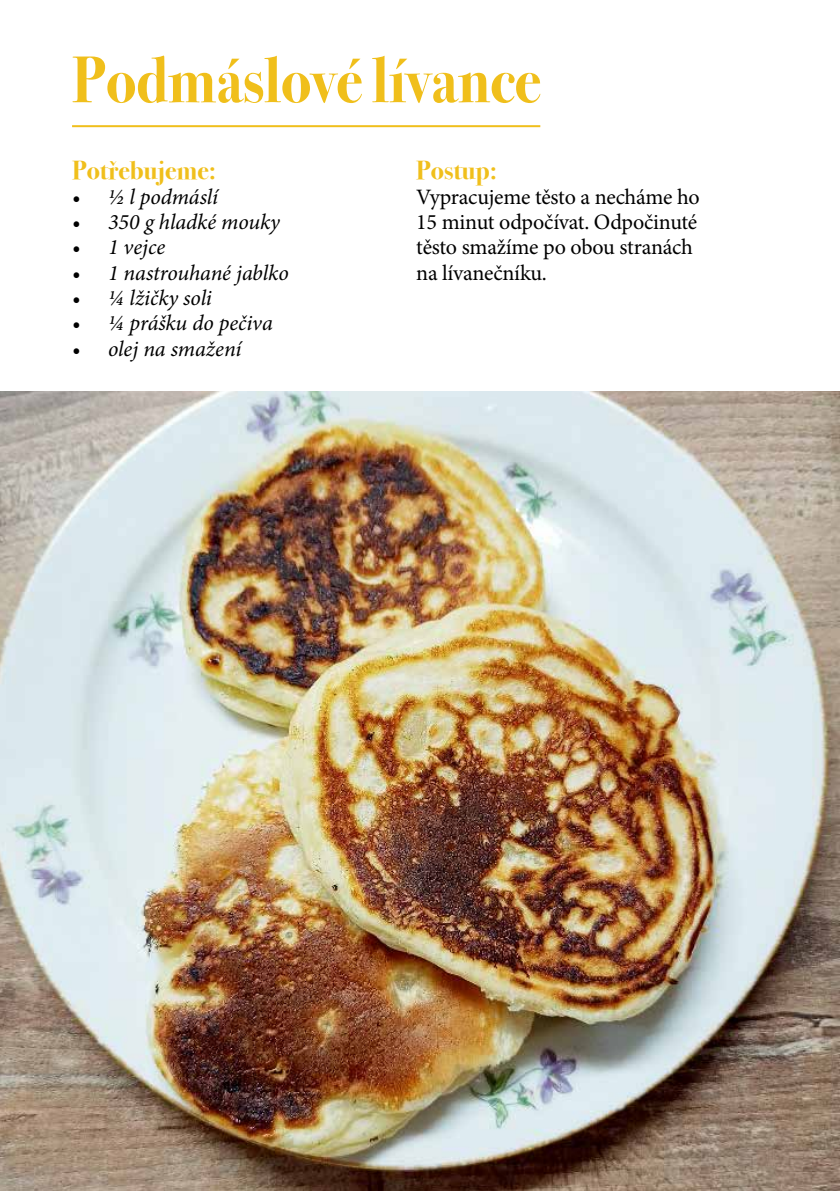
<style>
.page{position:relative;width:840px;height:1191px;background:#fff}
.page>*{position:absolute;margin:0;border:0;box-sizing:border-box;transform-origin:0 0}
.t1{font:700 66px "Bodoni Svty Two ITCTT";color:#f0bf1b;scale:.91 1}
.t2{font:700 26px "Bodoni Svty Two ITCTT";color:#f0bf1b}
.t3{font:italic 22px "Minion Pro";letter-spacing:-.005em;color:#000}
.t4{font:22px/25.2px "Minion Pro";letter-spacing:-.015em;color:#000}
</style>
<div class="page">
<img style="left:0;top:391px;width:839px;height:800px">
<hr style="left:72px;top:125px;width:468px;height:2px;background:#f0bf1b">
<h1 class="t1" style="left:72px;top:25px;width:516px">Podmáslové lívance</h1>
<p class="t2" style="left:72px;top:148px;width:145px">Potřebujeme:</p>
<p class="t3" style="left:72px;top:182px;width:147px">• ½ l podmáslí</p>
<p class="t3" style="left:72px;top:207px;width:209px">• 350 g hladké mouky</p>
<p class="t3" style="left:72px;top:232px;width:94px">• 1 vejce</p>
<p class="t3" style="left:72px;top:258px;width:218px">• 1 nastrouhané jablko</p>
<p class="t3" style="left:72px;top:283px;width:141px">• ¼ lžičky soli</p>
<p class="t3" style="left:72px;top:308px;width:202px">• ¼ prášku do pečiva</p>
<p class="t3" style="left:72px;top:334px;width:171px">• olej na smažení</p>
<p class="t2" style="left:416px;top:148px;width:82px">Postup:</p>
<p class="t4" style="left:416px;top:184px;width:285px">Vypracujeme těsto a necháme ho<br>15 minut odpočívat. Odpočinuté těsto smažíme po obou stranách na lívanečníku.</p>
</div>
